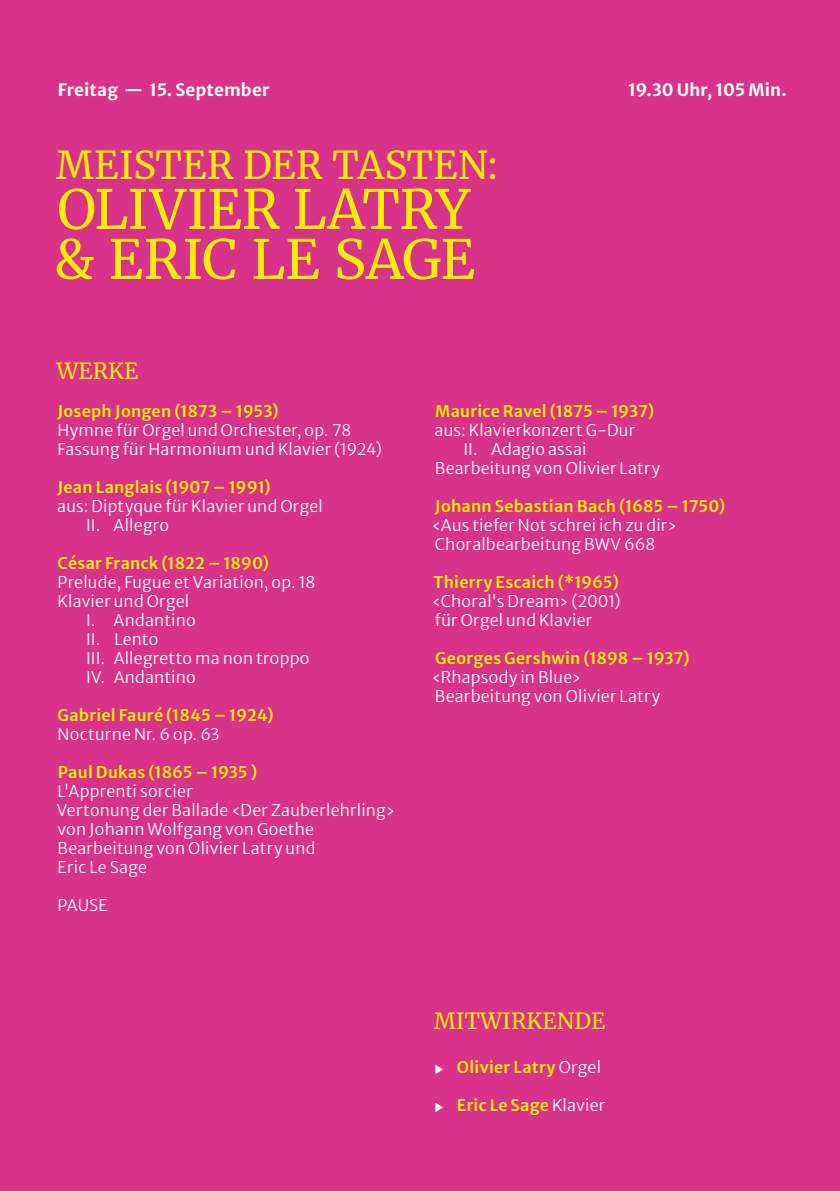
<style>
.page{position:relative;width:840px;height:1191px;background:#fff}
.page>*{position:absolute;margin:0;border:0;box-sizing:border-box;transform-origin:0 0}
.t1{font:54px/50px "Merriweather";letter-spacing:-.015em;color:#ffed00}
.t2{font:38px "Merriweather";letter-spacing:-.005em;color:#ffed00}
.t3{font:22px "Merriweather";color:#ffed00}
.t4{font:700 17px "Merriweather Sans";letter-spacing:.005em;color:#fff}
.t5{font:300 16px/19px "Merriweather Sans";letter-spacing:.01em;color:#fff}
.t6{font:600 16px "Merriweather Sans";letter-spacing:.01em;color:#ffed00}
.s1{color:#fff}
.s2{font-weight:300;color:#fff}
</style>
<div class="page">
<div style="left:0;top:0;width:839px;height:1191px;background:#d9328a"></div>
<p class="t4" style="left:58px;top:75px;width:213px">Freitag — 15. September</p>
<p class="t4" style="left:627px;top:75px;width:160px">19.30 Uhr, 105 Min.</p>
<h2 class="t2" style="left:56px;top:139px;width:444px">MEISTER DER TASTEN:</h2>
<h1 class="t1" style="left:53px;top:183px;width:423px">OLIVIER LATRY &amp; ERIC LE SAGE</h1>
<h3 class="t3" style="left:56px;top:356px;width:84px">WERKE</h3>
<p class="t6" style="left:57px;top:397px;width:222px">Joseph Jongen (1873 – 1953)</p>
<p class="t5" style="left:58px;top:419px;width:326px">Hymne für Orgel und Orchester, op. 78<br>Fassung für Harmonium und Klavier (1924)</p>
<p class="t6" style="left:57px;top:473px;width:215px">Jean Langlais (1907 – 1991)</p>
<p class="t5" style="left:86px;top:495px;width:238px;text-indent:-29px">aus: Diptyque für Klavier und Orgel<br>II. Allegro</p>
<p class="t6" style="left:58px;top:549px;width:213px">César Franck (1822 – 1890)</p>
<p class="t5" style="left:58px;top:571px;width:259px">Prelude, Fugue et Variation, op. 18</p>
<p class="t5" style="left:58px;top:590px;width:133px">Klavier und Orgel</p>
<p class="t5" style="left:86px;top:609px;width:111px">I. Andantino</p>
<p class="t5" style="left:86px;top:628px;width:74px">II. Lento</p>
<p class="t5" style="left:86px;top:647px;width:225px">III. Allegretto ma non troppo</p>
<p class="t5" style="left:86px;top:666px;width:111px">IV. Andantino</p>
<p class="t6" style="left:58px;top:701px;width:217px">Gabriel Fauré (1845 – 1924)</p>
<p class="t5" style="left:58px;top:723px;width:163px">Nocturne Nr. 6 op. 63</p>
<p class="t6" style="left:58px;top:758px;width:201px">Paul Dukas (1865 – 1935 )</p>
<p class="t5" style="left:57px;top:780px;width:339px">L'Apprenti sorcier<br>Vertonung der Ballade ‹Der Zauberlehrling› von Johann Wolfgang von Goethe<br>Bearbeitung von Olivier Latry und<br>Eric Le Sage</p>
<p class="t5" style="left:58px;top:894px;width:52px">PAUSE</p>
<p class="t6" style="left:435px;top:397px;width:220px">Maurice Ravel (1875 – 1937)</p>
<p class="t5" style="left:434px;top:419px;width:202px">aus: Klavierkonzert G-Dur</p>
<p class="t5" style="left:463px;top:438px;width:124px">II. Adagio assai</p>
<p class="t5" style="left:434px;top:457px;width:226px">Bearbeitung von Olivier Latry</p>
<p class="t6" style="left:434px;top:492px;width:292px">Johann Sebastian Bach (1685 – 1750)</p>
<p class="t5" style="left:431px;top:514px;width:246px">‹Aus tiefer Not schrei ich zu dir›<br>Choralbearbeitung BWV 668</p>
<p class="t6" style="left:433px;top:568px;width:187px">Thierry Escaich (*1965)</p>
<p class="t5" style="left:431px;top:590px;width:190px">‹Choral's Dream› (2001) für Orgel und Klavier</p>
<p class="t6" style="left:435px;top:644px;width:256px">Georges Gershwin (1898 – 1937)</p>
<p class="t5" style="left:431px;top:666px;width:229px">‹Rhapsody in Blue›<br>Bearbeitung von Olivier Latry</p>
<h3 class="t3" style="left:434px;top:1006px;width:173px">MITWIRKENDE</h3>
<p class="t6" style="left:434px;top:1053px;width:168px"><span class="s1">▶</span> Olivier Latry <span class="s2">Orgel</span></p>
<p class="t6" style="left:434px;top:1091px;width:172px"><span class="s1">▶</span> Eric Le Sage <span class="s2">Klavier</span></p>
</div>
